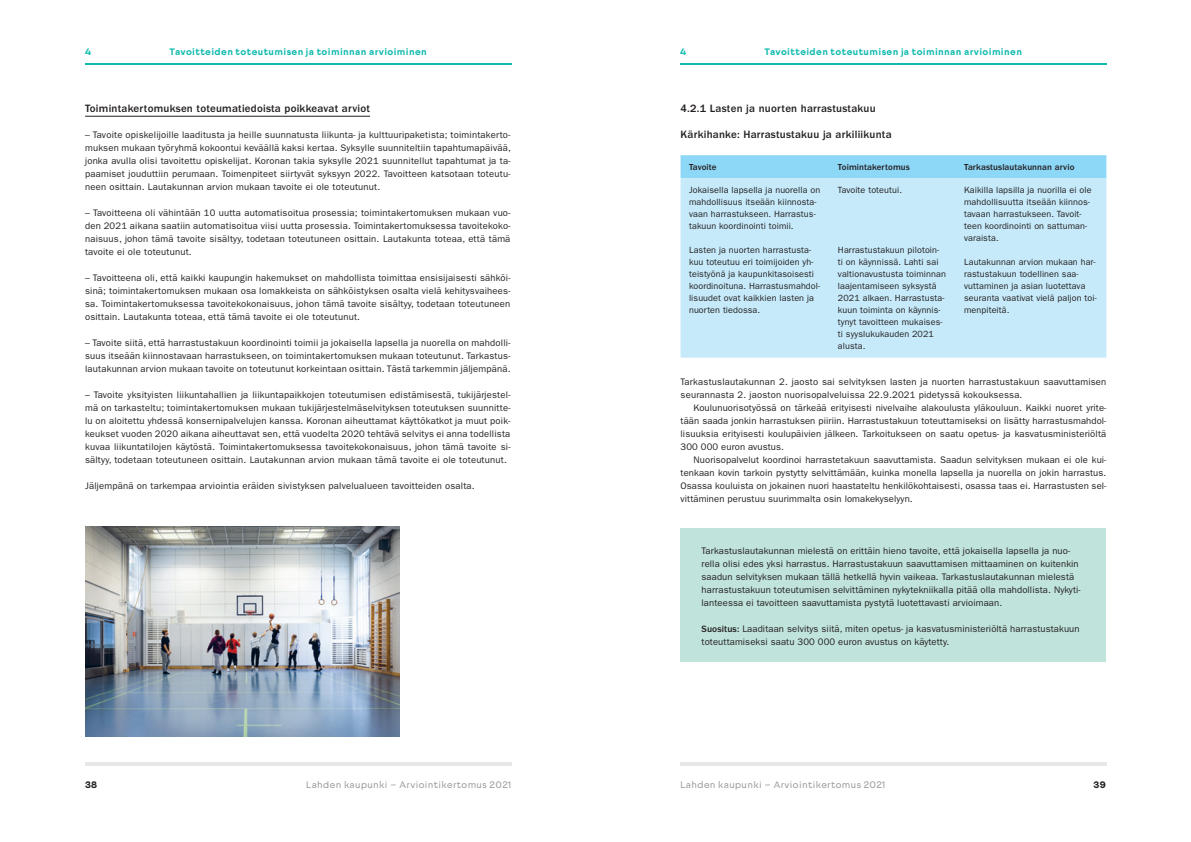
<style>
.page{position:relative;width:1191px;height:842px;background:#fff}
.page>*{position:absolute;margin:0;border:0;box-sizing:border-box;transform-origin:0 0}
.UUSI_X_X_X_otsikko{font:500 11px "ITC Franklin Gothic Std";letter-spacing:.02em;color:#231f20}
.väliotsikko__allevii{font:500 11px "ITC Franklin Gothic Std";letter-spacing:.02em;color:#231f20}
.UUSI_leipis{font:9.5px/13px "ITC Franklin Gothic Std";letter-spacing:.02em;color:#231f20;text-align:justify}
.UUSI_leipis_sis{font:9.5px/13px "ITC Franklin Gothic Std";letter-spacing:.01em;color:#231f20;text-align:justify}
.UUSI_leipis__laatikk{font:9.5px/13px "ITC Franklin Gothic Std";letter-spacing:.01em;color:#231f20}
.t1{font:700 9.5px "Lahti Sans";letter-spacing:.04em;color:#10baaf}
.t2{font:9.5px "Lahti Sans";letter-spacing:.04em;color:#939598}
.t3{font:700 9.5px "Lahti Sans";color:#231f20}
.UUSI_KELT__laatikko{font:9px/12px "ITC Franklin Gothic Std";letter-spacing:.01em;color:#231f20}
.UUSI_KELT__laatikko-2{font:500 9px "ITC Franklin Gothic Std";letter-spacing:.01em;color:#231f20}
.s1{font-weight:500}
</style>
<div class="page">
<hr style="left:85px;top:762px;width:426px;height:3px;background:#e6e7e9">
<hr style="left:85px;top:63px;width:426px;height:2px;background:#10baaf">
<hr style="left:680px;top:63px;width:426px;height:2px;background:#10baaf">
<hr style="left:680px;top:762px;width:426px;height:3px;background:#e6e7e9">
<hr style="left:85px;top:116px;width:285px;height:1px;background:#231f20">
<div style="left:680px;top:155px;width:426px;height:23px;background:#8dd7f7"></div>
<div style="left:680px;top:178px;width:426px;height:180px;background:#c6eafa"></div>
<div style="left:680px;top:529px;width:426px;height:133px;background:#c0e3dc"></div>
<img style="left:85px;top:526px;width:315px;height:210px">
<p class="t1" style="left:169px;top:46px;width:259px">Tavoitteiden toteutumisen ja toiminnan arvioiminen</p>
<p class="t1" style="left:764px;top:46px;width:259px">Tavoitteiden toteutumisen ja toiminnan arvioiminen</p>
<p class="t1" style="left:85px;top:46px;width:8px">4</p>
<p class="t1" style="left:680px;top:46px;width:8px">4</p>
<p class="väliotsikko__allevii" style="left:85px;top:102px;width:286px">Toimintakertomuksen toteumatiedoista poikkeavat arviot</p>
<p class="UUSI_leipis" style="left:85px;top:129px;width:427px">– Tavoite opiskelijoille laaditusta ja heille suunnatusta liikunta- ja kulttuuripaketista; toimintakerto&shy;muksen mukaan työryhmä kokoontui keväällä kaksi kertaa. Syksylle suunniteltiin tapahtumapäivää, jonka avulla olisi tavoitettu opiskelijat. Koronan takia syksylle 2021 suunnitellut tapahtumat ja ta&shy;paamiset jouduttiin perumaan. Toimenpiteet siirtyvät syksyyn 2022. Tavoitteen katsotaan toteutu&shy;neen osittain. Lautakunnan arvion mukaan tavoite ei ole toteutunut.</p>
<p class="UUSI_leipis" style="left:85px;top:207px;width:427px">– Tavoitteena oli vähintään 10 uutta automatisoitua prosessia; toimintakertomuksen mukaan vuo&shy;den 2021 aikana saatiin automatisoitua viisi uutta prosessia. Toimintakertomuksessa tavoitekoko&shy;naisuus, johon tämä tavoite sisältyy, todetaan toteutuneen osittain. Lautakunta toteaa, että tämä tavoite ei ole toteutunut.</p>
<p class="UUSI_leipis" style="left:85px;top:272px;width:427px">– Tavoitteena oli, että kaikki kaupungin hakemukset on mahdollista toimittaa ensisijaisesti sähköi&shy;sinä; toimintakertomuksen mukaan osa lomakkeista on sähköistyksen osalta vielä kehitysvaihees&shy;sa. Toimintakertomuksessa tavoitekokonaisuus, johon tämä tavoite sisältyy, todetaan toteutuneen osittain. Lautakunta toteaa, että tämä tavoite ei ole toteutunut.</p>
<p class="UUSI_leipis" style="left:85px;top:337px;width:427px">– Tavoite siitä, että harrastustakuun koordinointi toimii ja jokaisella lapsella ja nuorella on mahdolli&shy;suus itseään kiinnostavaan harrastukseen, on toimintakertomuksen mukaan toteutunut. Tarkastus&shy;lautakunnan arvion mukaan tavoite on toteutunut korkeintaan osittain. Tästä tarkemmin jäljempänä.</p>
<p class="UUSI_leipis" style="left:85px;top:389px;width:427px">– Tavoite yksityisten liikuntahallien ja liikuntapaikkojen toteutumisen edistämisestä, tukijärjestel&shy;mä on tarkasteltu; toimintakertomuksen mukaan tukijärjestelmäselvityksen toteutuksen suunnitte&shy;lu on aloitettu yhdessä konsernipalvelujen kanssa. Koronan aiheuttamat käyttökatkot ja muut poik&shy;keukset vuoden 2020 aikana aiheuttavat sen, että vuodelta 2020 tehtävä selvitys ei anna todellista kuvaa liikuntatilojen käytöstä. Toimintakertomuksessa tavoitekokonaisuus, johon tämä tavoite si&shy;sältyy, todetaan toteutuneen osittain. Lautakunnan arvion mukaan tämä tavoite ei ole toteutunut.</p>
<p class="UUSI_leipis" style="left:85px;top:480px;width:391px">Jäljempänä on tarkempaa arviointia eräiden sivistyksen palvelualueen tavoitteiden osalta.</p>
<p class="UUSI_X_X_X_otsikko" style="left:680px;top:102px;width:197px">4.2.1 Lasten ja nuorten harrastustakuu</p>
<p class="UUSI_X_X_X_otsikko" style="left:680px;top:128px;width:212px">Kärkihanke: Harrastustakuu ja arkiliikunta</p>
<p class="UUSI_KELT__laatikko-2" style="left:689px;top:162px;width:29px">Tavoite</p>
<p class="UUSI_KELT__laatikko-2" style="left:838px;top:162px;width:73px">Toimintakertomus</p>
<p class="UUSI_KELT__laatikko-2" style="left:964px;top:162px;width:112px">Tarkastuslautakunnan arvio</p>
<p class="UUSI_KELT__laatikko" style="left:689px;top:184px;width:133px">Jokaisella lapsella ja nuorella on mahdollisuus itseään kiinnosta&shy;vaan harrastukseen. Harrastus&shy;takuun koordinointi toimii.</p>
<p class="UUSI_KELT__laatikko" style="left:689px;top:244px;width:132px">Lasten ja nuorten harrastusta&shy;kuu toteutuu eri toimijoiden yh&shy;teistyönä ja kaupunkitasoisesti koordinoituna. Harrastusmahdol&shy;lisuudet ovat kaikkien lasten ja nuorten tiedossa.</p>
<p class="UUSI_KELT__laatikko" style="left:838px;top:184px;width:66px">Tavoite toteutui.</p>
<p class="UUSI_KELT__laatikko" style="left:964px;top:184px;width:129px">Kaikilla lapsilla ja nuorilla ei ole mahdollisuutta itseään kiinnos&shy;tavaan harrastukseen. Tavoit&shy;teen koordinointi on sattuman&shy;varaista.</p>
<p class="UUSI_KELT__laatikko" style="left:964px;top:256px;width:134px">Lautakunnan arvion mukaan har&shy;rastustakuun todellinen saa&shy;vuttaminen ja asian luotettava seuranta vaativat vielä paljon toi&shy;menpiteitä.</p>
<p class="UUSI_KELT__laatikko" style="left:838px;top:244px;width:109px">Harrastustakuun pilotoin&shy;ti on käynnissä. Lahti sai valtionavustusta toiminnan laajentamiseen syksystä<br>2021 alkaen. Harrastusta&shy;kuun toiminta on käynnis&shy;tynyt tavoitteen mukaises&shy;ti syyslukukauden 2021 alusta.</p>
<p class="UUSI_leipis" style="left:680px;top:376px;width:427px">Tarkastuslautakunnan 2. jaosto sai selvityksen lasten ja nuorten harrastustakuun saavuttamisen seurannasta 2. jaoston nuorisopalveluissa 22.9.2021 pidetyssä kokouksessa.</p>
<p class="UUSI_leipis_sis" style="left:680px;top:402px;width:427px;text-indent:13px">Koulunuorisotyössä on tärkeää erityisesti nivelvaihe alakoulusta yläkouluun. Kaikki nuoret yrite&shy;tään saada jonkin harrastuksen piiriin. Harrastustakuun toteuttamiseksi on lisätty harrastusmahdol&shy;lisuuksia erityisesti koulupäivien jälkeen. Tarkoitukseen on saatu opetus- ja kasvatusministeriöltä 300 000 euron avustus.</p>
<p class="UUSI_leipis_sis" style="left:680px;top:454px;width:427px;text-indent:13px">Nuorisopalvelut koordinoi harrastetakuun saavuttamista. Saadun selvityksen mukaan ei ole kui&shy;tenkaan kovin tarkoin pystytty selvittämään, kuinka monella lapsella ja nuorella on jokin harrastus.<br>Osassa kouluista on jokainen nuori haastateltu henkilökohtaisesti, osassa taas ei. Harrastusten sel&shy;vittäminen perustuu suurimmalta osin lomakekyselyyn.</p>
<p class="UUSI_leipis__laatikk" style="left:701px;top:545px;width:380px">Tarkastuslautakunnan mielestä on erittäin hieno tavoite, että jokaisella lapsella ja nuo&shy;rella olisi edes yksi harrastus. Harrastustakuun saavuttamisen mittaaminen on kuitenkin saadun selvityksen mukaan tällä hetkellä hyvin vaikeaa. Tarkastuslautakunnan mielestä harrastustakuun toteutumisen selvittäminen nykytekniikalla pitää olla mahdollista. Nykyti&shy;lanteessa ei tavoitteen saavuttamista pystytä luotettavasti arvioimaan.</p>
<p class="UUSI_leipis__laatikk" style="left:701px;top:623px;width:379px"><span class="s1">Suositus:</span> Laaditaan selvitys siitä, miten opetus- ja kasvatusministeriöltä harrastustakuun toteuttamiseksi saatu 300 000 euron avustus on käytetty.</p>
<p class="t3" style="left:85px;top:779px;width:14px">38</p>
<p class="t2" style="left:306px;top:779px;width:207px">Lahden kaupunki – Arviointikertomus 2021</p>
<p class="t2" style="left:680px;top:779px;width:207px">Lahden kaupunki – Arviointikertomus 2021</p>
<p class="t3" style="left:1093px;top:779px;width:14px">39</p>
</div>
